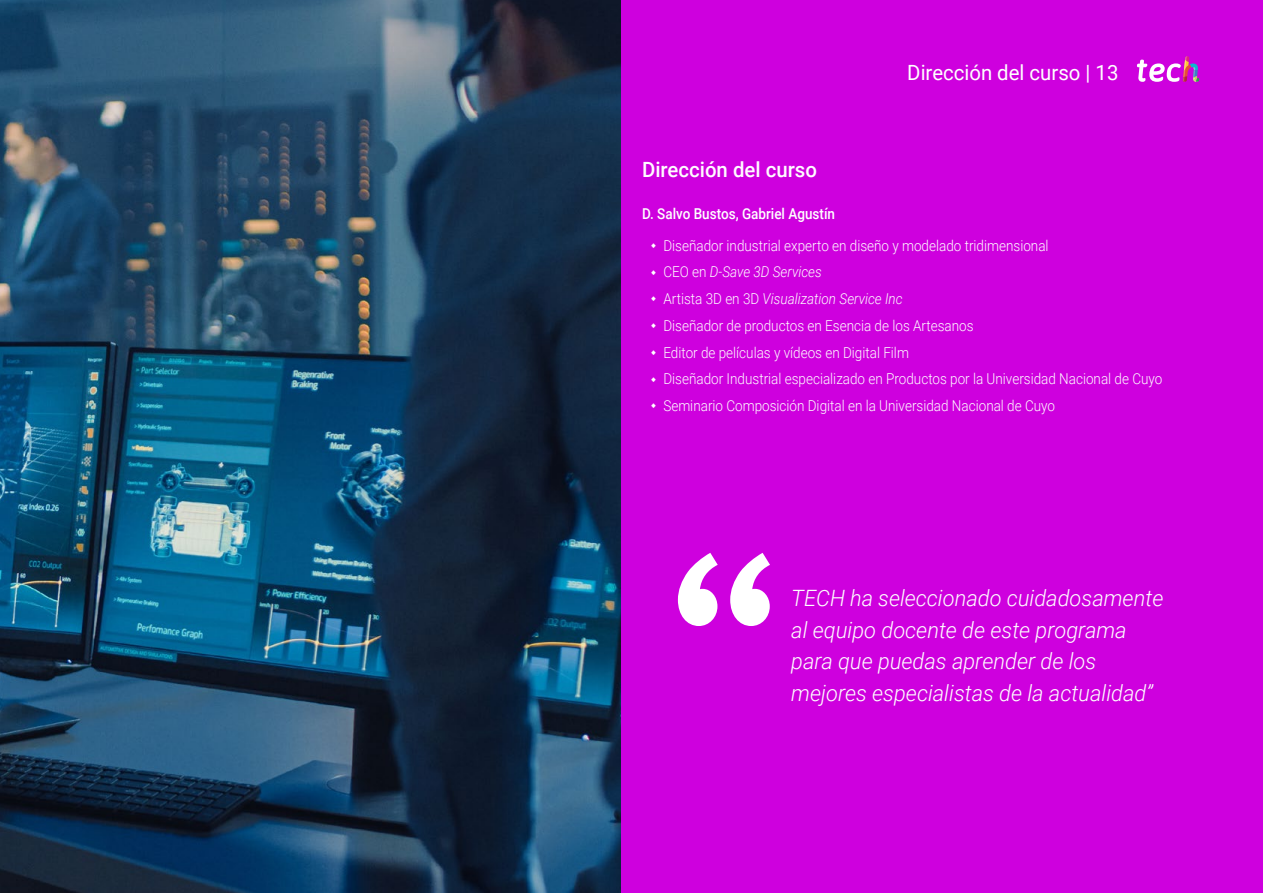
<style>
.page{position:relative;width:1263px;height:893px;background:#fff}
.page>*{position:absolute;margin:0;border:0;box-sizing:border-box;transform-origin:0 0}
.t1{font:italic 300 22.5px/31.5px "Roboto";color:#fff}
.t2{font:21px "Roboto";color:#fff}
.t3{font:500 21px "Roboto";color:#fffbff}
.t4{font:300 15px/26.7px "Roboto";color:#fff;scale:.9 1}
.t5{font:500 15px "Roboto";color:#fff;scale:.9 1}
.s1{font-style:italic}
</style>
<div class="page">
<div style="left:621px;top:0;width:642px;height:893px;background:#ce00de"></div>
<img style="left:0;top:0;width:621px;height:893px">
<svg style="left:678px;top:553px;width:92px;height:73px"></svg>
<svg style="left:1137px;top:56px;width:62px;height:26px"></svg>
<h2 class="t3" style="left:642px;top:154px;width:176px">Dirección del curso</h2>
<h2 class="t2" style="left:907px;top:57px;width:213px">Dirección del curso | 13</h2>
<p class="t5" style="left:642px;top:203px;width:216px">D. Salvo Bustos, Gabriel Agustín</p>
<p class="t4" style="left:663px;top:231px;width:556px">Diseñador industrial experto en diseño y modelado tridimensional<br>CEO en <span class="s1">D-Save 3D Services<br></span>Artista 3D en 3D <span class="s1">Visualization Service Inc<br></span>Diseñador de productos en Esencia de los Artesanos<br>Editor de películas y vídeos en Digital Film<br>Diseñador Industrial especializado en Productos por la Universidad Nacional de Cuyo Seminario Composición Digital en la Universidad Nacional de Cuyo</p>
<h1 class="t1" style="left:791px;top:582px;width:374px">TECH ha seleccionado cuidadosamente al equipo docente de este programa para que puedas aprender de los mejores especialistas de la actualidad”</h1>
</div>
